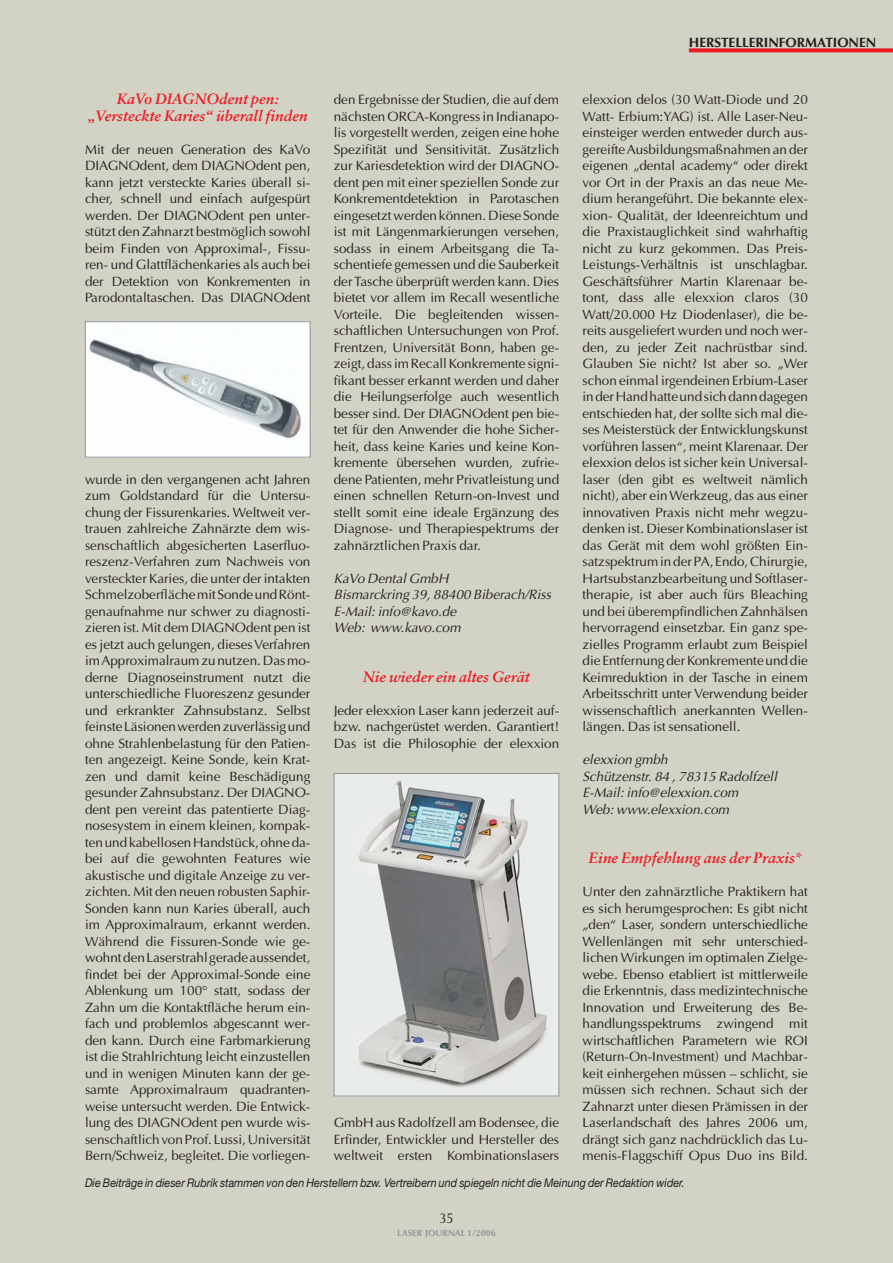
<style>
.page{position:relative;width:893px;height:1263px;background:#d2d2c5}
.page>*{position:absolute;margin:0;border:0;box-sizing:border-box;transform-origin:0 0}
.t1{font:italic 700 15px/16.5px "Sabon";color:#ed1c24;text-align:center}
.t2{font:14.25px "Optima";color:#231f20;scale:.9 1}
.t3{font:13.5px/16.5px "Optima";color:#231f20;text-align:justify}
.t4{font:italic 13.5px/16.5px "Optima";color:#231f20}
.t5{font:700 13.5px "Optima";color:#231f20}
.t6{font:italic 12px "Helvetica Neue";color:#231f20;scale:.9 1}
.t7{font:700 9px "Optima";color:#939598}
</style>
<div class="page">
<svg style="left:689px;top:48px;width:204px;height:4px"></svg>
<img style="left:87px;top:323px;width:221px;height:132px">
<div style="left:85px;top:321px;width:225px;height:136px;border:1px solid #939598"></div>
<img style="left:336px;top:775px;width:221px;height:319px">
<div style="left:334px;top:773px;width:225px;height:323px;border:1px solid #939598"></div>
<p class="t5" style="left:689px;top:37px;width:189px">HERSTELLERINFORMATIONEN</p>
<p class="t1" style="left:88px;top:92px;width:221px">KaVo DIAGNOdent pen: „Versteckte Karies“ überall finden</p>
<p class="t3" style="left:85px;top:142px;width:227px">Mit der neuen Generation des KaVo DIAGNOdent, dem DIAGNOdent pen, kann jetzt versteckte Karies überall si&shy;cher, schnell und einfach aufgespürt werden. Der DIAGNOdent pen unter&shy;stützt den Zahnarzt bestmöglich sowohl beim Finden von Approximal-, Fissu&shy;ren- und Glattflächenkaries als auch bei der Detektion von Konkrementen in Parodontaltaschen. Das DIAGNOdent</p>
<p class="t3" style="left:334px;top:93px;width:227px">den Ergebnisse der Studien, die auf dem nächsten ORCA-Kongress in Indianapo&shy;lis vorgestellt werden, zeigen eine hohe Spezifität und Sensitivität. Zusätzlich zur Kariesdetektion wird der DIAGNO&shy;dent pen mit einer speziellen Sonde zur Konkrementdetektion in Parotaschen eingesetzt werden können. Diese Sonde ist mit Längenmarkierungen versehen, sodass in einem Arbeitsgang die Ta&shy;schentiefe gemessen und die Sauberkeit der Tasche überprüft werden kann. Dies bietet vor allem im Recall wesentliche Vorteile. Die begleitenden wissen&shy;schaftlichen Untersuchungen von Prof.<br>Frentzen, Universität Bonn, haben ge&shy;zeigt, dass im Recall Konkremente signi&shy;fikant besser erkannt werden und daher die Heilungserfolge auch wesentlich besser sind. Der DIAGNOdent pen bie&shy;tet für den Anwender die hohe Sicher&shy;heit, dass keine Karies und keine Kon&shy;kremente übersehen wurden, zufrie&shy;dene Patienten, mehr Privatleistung und einen schnellen Return-on-Invest und stellt somit eine ideale Ergänzung des Diagnose- und Therapiespektrums der zahnärztlichen Praxis dar.</p>
<p class="t4" style="left:334px;top:571px;width:221px">KaVo DentalGmbH<br>Bismarckring 39,88400 Biberach/Riss<br>E-Mail:info@kavo.de<br>Web: www.kavo.com</p>
<p class="t1" style="left:363px;top:669px;width:168px">Nie wieder ein altes Gerät</p>
<p class="t3" style="left:334px;top:703px;width:227px">Jeder elexxion Laser kann jederzeit auf&shy;bzw. nachgerüstet werden. Garantiert!<br>Das ist die Philosophie der elexxion</p>
<p class="t3" style="left:583px;top:93px;width:227px">elexxion delos (30 Watt-Diode und 20<br>Watt- Erbium:YAG) ist. Alle Laser-Neu&shy;einsteiger werden entweder durch aus&shy;gereifte Ausbildungsmaßnahmen an der eigenen „dental academy“ oder direkt vor Ort in der Praxis an das neue Me&shy;dium herangeführt. Die bekannte elex&shy;xion- Qualität, der Ideenreichtum und die Praxistauglichkeit sind wahrhaftig nicht zu kurz gekommen. Das Preis-Leistungs-Verhältnis ist unschlagbar.<br>Geschäftsführer Martin Klarenaar be&shy;tont, dass alle elexxion claros (30<br>Watt/20.000 Hz Diodenlaser), die be&shy;reits ausgeliefert wurden und noch wer&shy;den, zu jeder Zeit nachrüstbar sind.<br>Glauben Sie nicht? Ist aber so. „Wer schon einmal irgendeinen Erbium-Laser in der Hand hatte und sich dann dagegen entschieden hat, der sollte sich mal die&shy;ses Meisterstück der Entwicklungskunst vorführen lassen“, meint Klarenaar. Der elexxion delos ist sicher kein Universal&shy;laser (den gibt es weltweit nämlich nicht), aber ein Werkzeug, das aus einer innovativen Praxis nicht mehr wegzu&shy;denken ist. Dieser Kombinationslaser ist das Gerät mit dem wohl größten Ein&shy;satzspektrum in der PA, Endo, Chirurgie, Hartsubstanzbearbeitung und Softlaser&shy;therapie, ist aber auch fürs Bleaching und bei überempfindlichen Zahnhälsen hervorragend einsetzbar. Ein ganz spe&shy;zielles Programm erlaubt zum Beispiel die Entfernung der Konkremente und die Keimreduktion in der Tasche in einem Arbeitsschritt unter Verwendung beider wissenschaftlich anerkannten Wellen&shy;längen. Das ist sensationell.</p>
<p class="t4" style="left:583px;top:753px;width:199px">elexxion gmbh<br>Schützenstr.84 ,78315 Radolfzell<br>E-Mail:info@elexxion.com<br>Web:www.elexxion.com</p>
<p class="t1" style="left:589px;top:851px;width:215px">Eine Empfehlung aus der Praxis*</p>
<p class="t3" style="left:583px;top:885px;width:227px">Unter den zahnärztliche Praktikern hat es sich herumgesprochen: Es gibt nicht „den“ Laser, sondern unterschiedliche Wellenlängen mit sehr unterschied&shy;lichen Wirkungen im optimalen Zielge&shy;webe. Ebenso etabliert ist mittlerweile die Erkenntnis, dass medizintechnische Innovation und Erweiterung des Be&shy;handlungsspektrums zwingend mit wirtschaftlichen Parametern wie ROI (Return-On-Investment) und Machbar&shy;keit einhergehen müssen – schlicht, sie müssen sich rechnen. Schaut sich der Zahnarzt unter diesen Prämissen in der Laserlandschaft des Jahres 2006 um, drängt sich ganz nachdrücklich das Lu&shy;menis-Flaggschiff Opus Duo ins Bild.</p>
<p class="t6" style="left:85px;top:1178px;width:668px">Die Beiträge in dieser Rubrik stammen von den Herstellern bzw. Vertreibern und spiegeln nicht die Meinung der Redaktion wider.</p>
<p class="t3" style="left:85px;top:472px;width:227px">wurde in den vergangenen acht Jahren zum Goldstandard für die Untersu&shy;chung der Fissurenkaries. Weltweit ver&shy;trauen zahlreiche Zahnärzte dem wis&shy;senschaftlich abgesicherten Laserfluo&shy;reszenz-Verfahren zum Nachweis von versteckter Karies, die unter der intakten Schmelzoberfläche mit Sonde und Rönt&shy;genaufnahme nur schwer zu diagnosti&shy;zieren ist. Mit dem DIAGNOdent pen ist es jetzt auch gelungen, dieses Verfahren im Approximalraum zu nutzen. Das mo&shy;derne Diagnoseinstrument nutzt die unterschiedliche Fluoreszenz gesunder und erkrankter Zahnsubstanz. Selbst feinste Läsionen werden zuverlässig und ohne Strahlenbelastung für den Patien&shy;ten angezeigt. Keine Sonde, kein Krat&shy;zen und damit keine Beschädigung gesunder Zahnsubstanz. Der DIAGNO&shy;dent pen vereint das patentierte Diag&shy;nosesystem in einem kleinen, kompak&shy;ten und kabellosen Handstück, ohne da&shy;bei auf die gewohnten Features wie akustische und digitale Anzeige zu ver&shy;zichten. Mit den neuen robusten Saphir-Sonden kann nun Karies überall, auch im Approximalraum, erkannt werden.<br>Während die Fissuren-Sonde wie ge&shy;wohnt den Laserstrahl gerade aussendet, findet bei der Approximal-Sonde eine Ablenkung um 100° statt, sodass der Zahn um die Kontaktfläche herum ein&shy;fach und problemlos abgescannt wer&shy;den kann. Durch eine Farbmarkierung ist die Strahlrichtung leicht einzustellen und in wenigen Minuten kann der ge&shy;samte Approximalraum quadranten&shy;weise untersucht werden. Die Entwick&shy;lung des DIAGNOdent pen wurde wis&shy;senschaftlich von Prof. Lussi, Universität Bern/Schweiz, begleitet. Die vorliegen-</p>
<p class="t3" style="left:334px;top:1116px;width:227px">GmbH aus Radolfzell am Bodensee, die Erfinder, Entwickler und Hersteller des weltweit ersten Kombinationslasers</p>
<p class="t2" style="left:439px;top:1212px;width:17px">35</p>
<p class="t7" style="left:397px;top:1229px;width:100px">LASER JOURNAL 1/2006</p>
</div>
